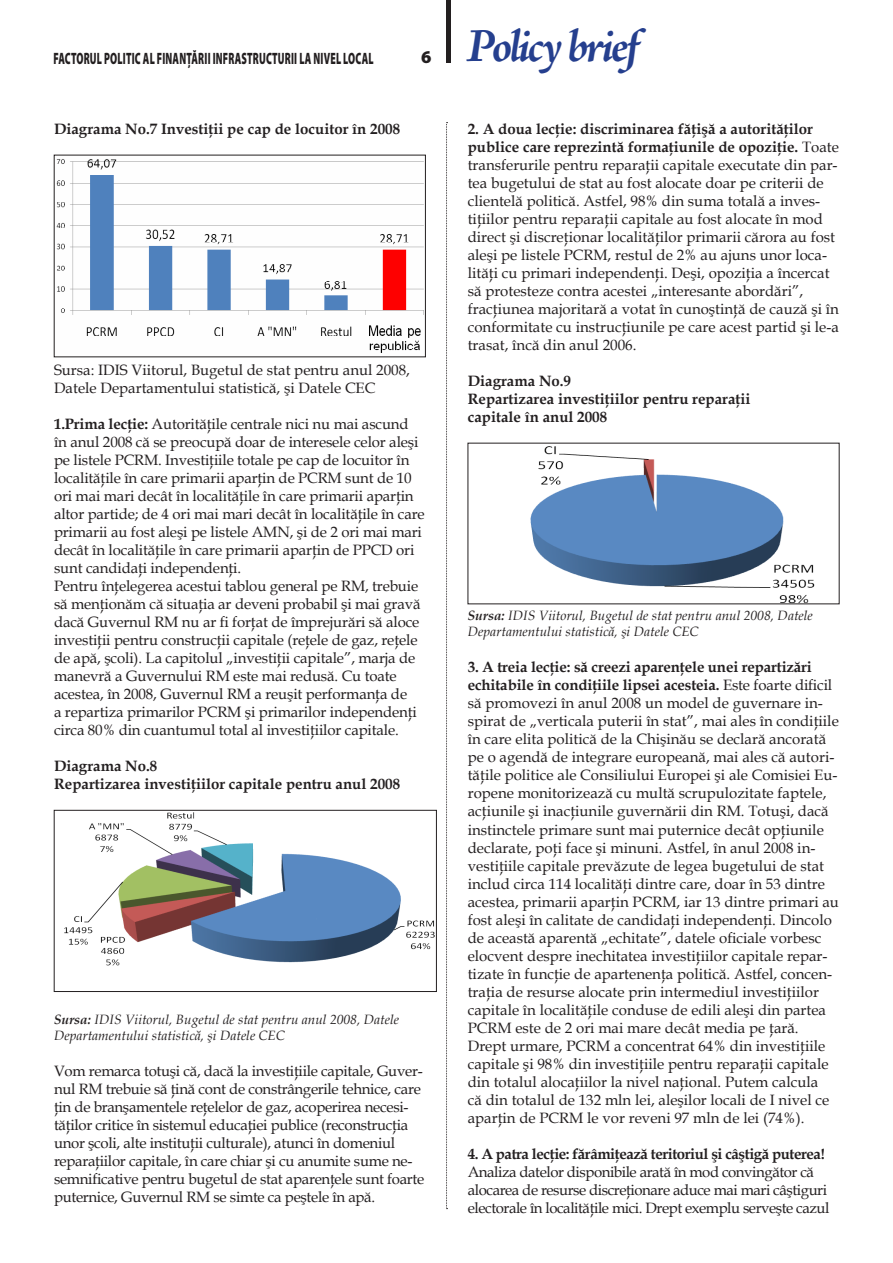
<style>
.page{position:relative;width:893px;height:1263px;background:#fff}
.page>*{position:absolute;margin:0;border:0;box-sizing:border-box;transform-origin:0 0}
.t1{font:italic 700 48px "Adobe Jenson Pro";letter-spacing:-.06em;color:#253f8e}
.t2{font:900 18px "Myriad Pro";color:#231f20}
.t3{font:900 16.5px "Myriad Pro";letter-spacing:.02em;color:#231f20;scale:.59 1}
.t4{font:15px/18px "Book Antiqua";color:#231f20}
.t5{font:15px/18px "Book Antiqua";letter-spacing:-.02em;color:#231f20}
.t6{font:700 15px/18px "Book Antiqua";color:#231f20}
.t7{font:15px/18px "Book Antiqua";letter-spacing:-.03em;color:#231f20}
.t8{font:700 15px "Book Antiqua";letter-spacing:-.03em;color:#231f20}
.t9{font:italic 13.5px/16.2px "Book Antiqua";color:#231f20}
.s1{font-weight:700}
</style>
<div class="page">
<div style="left:446px;top:0;width:5px;height:63px;background:#231f20"></div>
<svg style="left:446px;top:122px;width:2px;height:1087px"></svg>
<img style="left:56px;top:159px;width:368px;height:194px">
<img style="left:64px;top:812px;width:371px;height:154px">
<div style="left:54px;top:810px;width:383px;height:182px;border:1px solid #231f20"></div>
<img style="left:530px;top:446px;width:285px;height:156px">
<p class="t3" style="left:54px;top:47px;width:544px">FACTORUL POLITIC AL FINANŢĂRII INFRASTRUCTURII LA NIVEL LOCAL</p>
<p class="t2" style="left:421px;top:44px;width:12px">6</p>
<p class="t6" style="left:54px;top:120px;width:348px">Diagrama No.7 Investiţii pe cap de locuitor în 2008</p>
<p class="t4" style="left:54px;top:361px;width:357px">Sursa: IDIS Viitorul, Bugetul de stat pentru anul 2008,<br>Datele Departamentului statistică, şi Datele CEC</p>
<p class="t4" style="left:54px;top:415px;width:372px"><span class="s1">1.Prima lecţie:</span> Autorităţile centrale nici nu mai ascund în anul 2008 că se preocupă doar de interesele celor aleşi pe listele PCRM. Investiţiile totale pe cap de locuitor în localităţile în care primarii aparţin de PCRM sunt de 10 ori mai mari decât în localităţile în care primarii aparţin altor partide; de 4 ori mai mari decât în localităţile în care primarii au fost aleşi pe listele AMN, şi de 2 ori mai mari decât în localităţile în care primarii aparţin de PPCD ori sunt candidaţi independenţi.<br>Pentru înţelegerea acestui tablou general pe RM, trebuie să menţionăm că situaţia ar deveni probabil şi mai gravă dacă Guvernul RM nu ar fi forţat de împrejurări să aloce investiţii pentru construcţii capitale (reţele de gaz, reţele de apă, şcoli). La capitolul „investiţii capitale”, marja de manevră a Guvernului RM este mai redusă. Cu toate acestea, în 2008, Guvernul RM a reuşit performanţa de<br>a repartiza primarilor PCRM şi primarilor independenţi circa 80% din cuantumul total al investiţiilor capitale.</p>
<p class="t6" style="left:54px;top:757px;width:348px">Diagrama No.8<br>Repartizarea investiţiilor capitale pentru anul 2008</p>
<p class="t9" style="left:54px;top:1011px;width:347px"><span class="s1">Sursa:</span> IDIS Viitorul, Bugetul de stat pentru anul 2008, Datele<br>Departamentului statistică, şi Datele CEC</p>
<p class="t5" style="left:54px;top:1062px;width:372px">Vom remarca totuşi că, dacă la investiţiile capitale, Guver&shy;nul RM trebuie să ţină cont de constrângerile tehnice, care ţin de branşamentele reţelelor de gaz, acoperirea necesi&shy;tăţilor critice în sistemul educaţiei publice (reconstrucţia unor şcoli, alte instituţii culturale), atunci în domeniul reparaţiilor capitale, în care chiar şi cu anumite sume ne&shy;semnificative pentru bugetul de stat aparenţele sunt foarte puternice, Guvernul RM se simte ca peştele în apă.</p>
<h1 class="t1" style="left:467px;top:19px;width:174px">Policy brief</h1>
<p class="t4" style="left:468px;top:119px;width:373px"><span class="s1">2. A doua lecţie: discriminarea făţişă a autorităţilor publice care reprezintă formaţiunile de opoziţie.</span> Toate transferurile pentru reparaţii capitale executate din par&shy;tea bugetului de stat au fost alocate doar pe criterii de clientelă politică. Astfel, 98% din suma totală a inves&shy;tiţiilor pentru reparaţii capitale au fost alocate în mod direct şi discreţionar localităţilor primarii cărora au fost aleşi pe listele PCRM, restul de 2% au ajuns unor loca&shy;lităţi cu primari independenţi. Deşi, opoziţia a încercat să protesteze contra acestei „interesante abordări”, fracţiunea majoritară a votat în cunoştinţă de cauză şi în conformitate cu instrucţiunile pe care acest partid şi le-a trasat, încă din anul 2006.</p>
<p class="t6" style="left:468px;top:372px;width:284px">Diagrama No.9<br>Repartizarea investiţiilor pentru reparaţii capitale în anul 2008</p>
<p class="t9" style="left:468px;top:607px;width:347px"><span class="s1">Sursa:</span> IDIS Viitorul, Bugetul de stat pentru anul 2008, Datele<br>Departamentului statistică, şi Datele CEC</p>
<p class="t4" style="left:468px;top:658px;width:373px"><span class="s1">3. A treia lecţie: să creezi aparenţele unei repartizări echitabile în condiţiile lipsei acesteia.</span> Este foarte dificil să promovezi în anul 2008 un model de guvernare in&shy;spirat de „verticala puterii în stat”, mai ales în condiţiile în care elita politică de la Chişinău se declară ancorată pe o agendă de integrare europeană, mai ales că autori&shy;tăţile politice ale Consiliului Europei şi ale Comisiei Eu&shy;ropene monitorizează cu multă scrupulozitate faptele, acţiunile şi inacţiunile guvernării din RM. Totuşi, dacă instinctele primare sunt mai puternice decât opţiunile declarate, poţi face şi minuni. Astfel, în anul 2008 in&shy;vestiţiile capitale prevăzute de legea bugetului de stat includ circa 114 localităţi dintre care, doar în 53 dintre acestea, primarii aparţin PCRM, iar 13 dintre primari au fost aleşi în calitate de candidaţi independenţi. Dincolo de această aparentă „echitate”, datele oficiale vorbesc elocvent despre inechitatea investiţiilor capitale repar&shy;tizate în funcţie de apartenenţa politică. Astfel, concen&shy;traţia de resurse alocate prin intermediul investiţiilor capitale în localităţile conduse de edili aleşi din partea PCRM este de 2 ori mai mare decât media pe ţară.<br>Drept urmare, PCRM a concentrat 64% din investiţiile capitale şi 98% din investiţiile pentru reparaţii capitale din totalul alocaţiilor la nivel naţional. Putem calcula<br>că din totalul de 132 mln lei, aleşilor locali de I nivel ce aparţin de PCRM le vor reveni 97 mln de lei (74%).</p>
<p class="t8" style="left:468px;top:1143px;width:359px">4. A patra lecţie: fărâmiţează teritoriul şi câştigă puterea!</p>
<p class="t7" style="left:468px;top:1162px;width:363px">Analiza datelor disponibile arată în mod convingător că alocarea de resurse discreţionare aduce mai mari câştiguri electorale în localităţile mici. Drept exemplu serveşte cazul</p>
</div>
